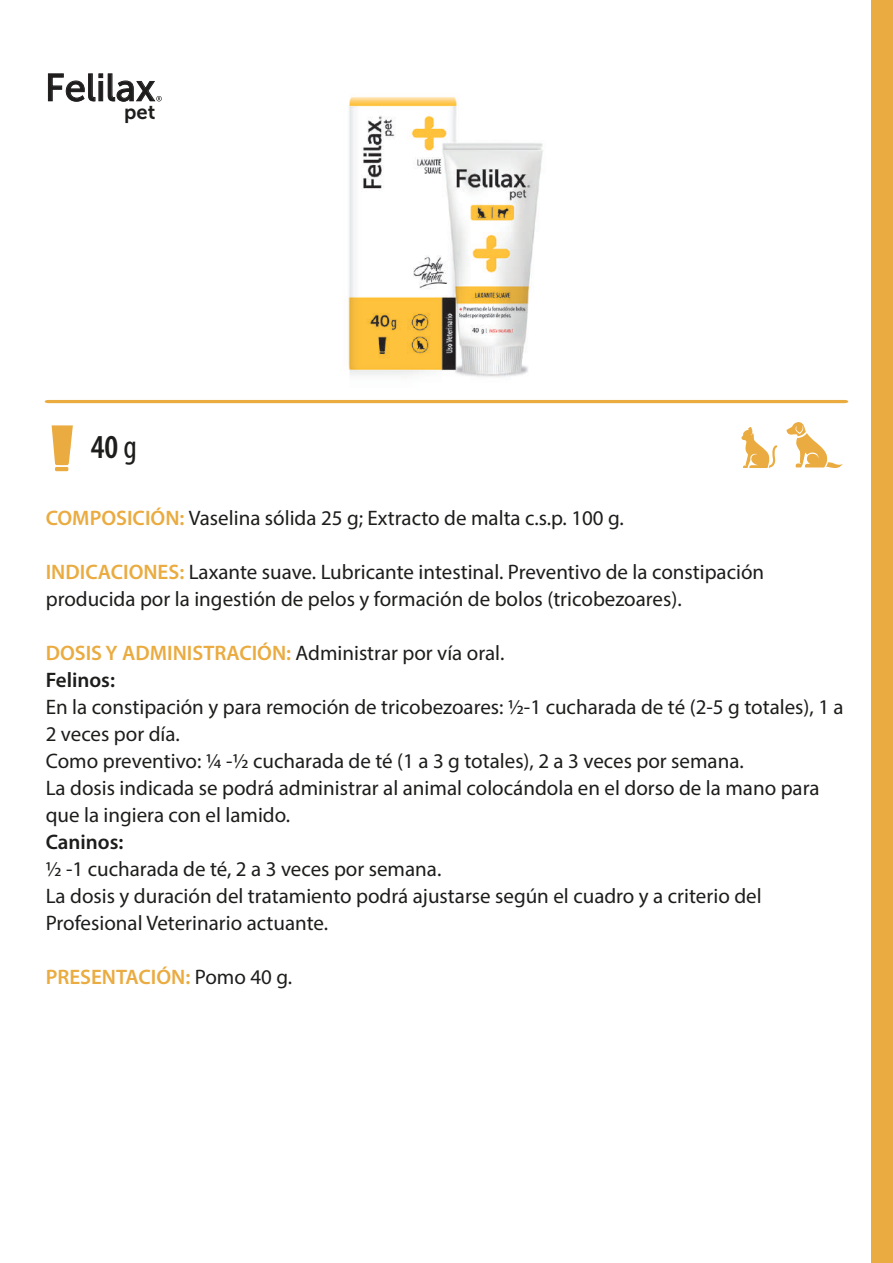
<style>
.page{position:relative;width:893px;height:1263px;background:#fff}
.page>*{position:absolute;margin:0;border:0;box-sizing:border-box;transform-origin:0 0}
.t1{font:38.25px "Museo Sans 500";color:#1d1d1b}
.t2{font:600 condensed 33.75px "Myriad Pro";color:#1d1d1b}
.t3{font:21px/27px "Myriad Pro";color:#1d1d1b}
.t4{font:600 21px "Myriad Pro";color:#eaab40}
.t5{font:600 21px "Myriad Pro";color:#1d1d1b}
.t6{font:20.25px "Museo Sans 700";color:#1d1d1b}
.s1{font-weight:400}
.s2{font-weight:600;color:#eaab40}
.s3{font-weight:600}
.s4{font-weight:400;color:#1d1d1b}
</style>
<div class="page">
<img style="left:348px;top:97px;width:195px;height:280px">
<svg style="left:48px;top:73px;width:114px;height:29px"></svg>
<svg style="left:52px;top:425px;width:21px;height:46px"></svg>
<hr style="left:45px;top:400px;width:803px;height:3px;background:#eaab40">
<div style="left:872px;top:0;width:21px;height:1263px;background:#eaab40"></div>
<svg style="left:786px;top:422px;width:57px;height:46px"></svg>
<svg style="left:741px;top:427px;width:36px;height:41px"></svg>
<h1 class="t1" style="left:45px;top:67px;width:112px">Felilax</h1>
<p class="t6" style="left:124px;top:101px;width:33px">pet</p>
<h2 class="t2" style="left:91px;top:428px;width:48px">40 <span class="s1">g</span></h2>
<p class="t3" style="left:46px;top:504px;width:580px"><span class="s2">COMPOSICIÓN:</span> Vaselina sólida 25 g; Extracto de malta c.s.p. 100 g.</p>
<p class="t3" style="left:46px;top:558px;width:720px"><span class="s2">INDICACIONES:</span> Laxante suave. Lubricante intestinal. Preventivo de la constipación producida por la ingestión de pelos y formación de bolos (tricobezoares).</p>
<p class="t3" style="left:46px;top:639px;width:460px"><span class="s2">DOSIS Y ADMINISTRACIÓN:</span> Administrar por vía oral.<br><span class="s3">Felinos:</span></p>
<p class="t3" style="left:46px;top:693px;width:799px">En la constipación y para remoción de tricobezoares: ½-1 cucharada de té (2-5 g totales), 1 a 2 veces por día.<br>Como preventivo: ¼ -½ cucharada de té (1 a 3 g totales), 2 a 3 veces por semana.<br>La dosis indicada se podrá administrar al animal colocándola en el dorso de la mano para que la ingiera con el lamido.</p>
<p class="t5" style="left:46px;top:829px;width:79px">Caninos:</p>
<p class="t3" style="left:46px;top:855px;width:717px">½ -1 cucharada de té, 2 a 3 veces por semana.<br>La dosis y duración del tratamiento podrá ajustarse según el cuadro y a criterio del<br>Profesional Veterinario actuante.</p>
<p class="t4" style="left:46px;top:964px;width:248px">PRESENTACIÓN: <span class="s4">Pomo 40 g.</span></p>
</div>
